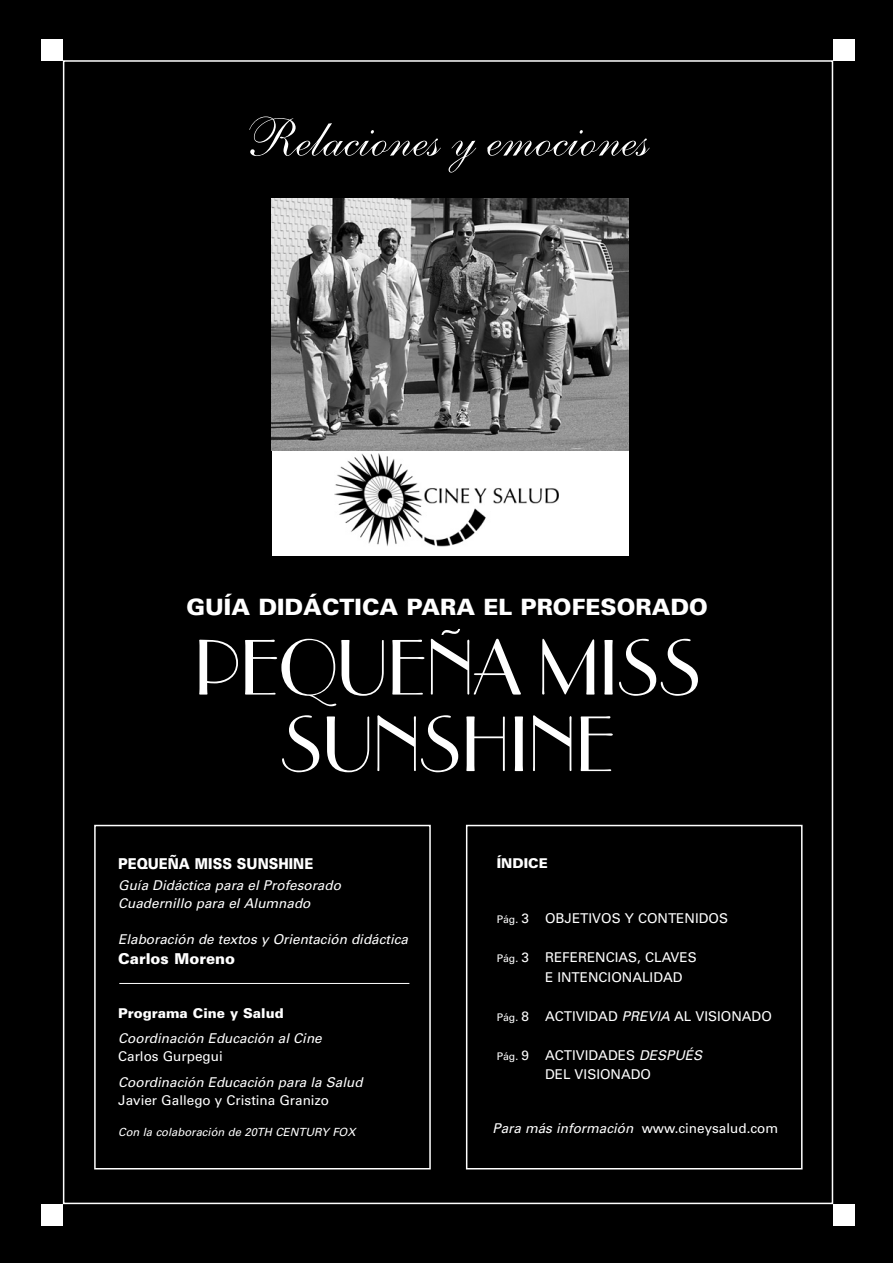
<style>
.page{position:relative;width:893px;height:1263px;background:#000}
.page>*{position:absolute;margin:0;border:0;box-sizing:border-box;transform-origin:0 0}
.t1{font:75px/76.5px "Parisian";color:#fff;text-align:center}
.t2{font:54px "Shelley Allegro Script";color:#fff}
.t3{font:900 22.5px "Univers";color:#fff}
.t4{font:900 15px "Univers";color:#fff;scale:.89 1}
.t5{font:900 15px "Univers";color:#fff}
.t6{font:italic 13.5px/18px "Univers";color:#fff}
.t7{font:13.5px/19.5px "Univers";color:#fff}
.t8{font:900 13.5px "Univers";color:#fff}
.t9{font:italic 11.25px "Univers";color:#fff}
.s1{font-size:10.5px}
.s2{font-style:italic}
.s3{font-style:normal}
</style>
<div class="page">
<img style="left:272px;top:198px;width:357px;height:253px">
<div style="left:42px;top:39px;width:21px;height:21px;background:#fff"></div>
<div style="left:833px;top:39px;width:21px;height:21px;background:#fff"></div>
<div style="left:833px;top:1204px;width:21px;height:21px;background:#fff"></div>
<div style="left:42px;top:1204px;width:21px;height:21px;background:#fff"></div>
<div style="left:272px;top:451px;width:356px;height:104px;background:#fff"></div>
<img style="left:335px;top:454px;width:223px;height:92px">
<svg style="left:94px;top:824px;width:709px;height:346px"></svg>
<hr style="left:119px;top:983px;width:290px;height:1px;background:#fff">
<h2 class="t2" style="left:248px;top:123px;width:402px">Relaciones y emociones</h2>
<h3 class="t3" style="left:186px;top:599px;width:523px">GUÍA DIDÁCTICA PARA EL PROFESORADO</h3>
<h1 class="t1" style="left:194px;top:636px;width:509px">PEQUEÑA MISS<br>SUNSHINE</h1>
<p class="t4" style="left:118px;top:858px;width:221px">PEQUEÑA MISS SUNSHINE</p>
<p class="t6" style="left:118px;top:878px;width:227px">Guía Didáctica para el Profesorado<br>Cuadernillo para el Alumnado</p>
<p class="t6" style="left:118px;top:932px;width:294px">Elaboración de textos y Orientación didáctica</p>
<p class="t5" style="left:118px;top:953px;width:119px">Carlos Moreno</p>
<p class="t8" style="left:118px;top:1008px;width:167px">Programa Cine y Salud</p>
<p class="t6" style="left:118px;top:1031px;width:208px">Coordinación Educación al Cine</p>
<p class="t7" style="left:118px;top:1048px;width:106px">Carlos Gurpegui</p>
<p class="t6" style="left:118px;top:1074px;width:249px">Coordinación Educación para la Salud</p>
<p class="t7" style="left:118px;top:1091px;width:212px">Javier Gallego y Cristina Granizo</p>
<p class="t9" style="left:118px;top:1128px;width:241px">Con la colaboración de 20TH CENTURY FOX</p>
<p class="t8" style="left:497px;top:858px;width:52px">ÍNDICE</p>
<p class="t7" style="left:497px;top:910px;width:233px"><span class="s1">Pág.</span> 3 OBJETIVOS Y CONTENIDOS</p>
<p class="t7" style="left:545px;top:949px;width:153px;text-indent:-48px"><span class="s1">Pág.</span> 3 REFERENCIAS, CLAVES<br>E INTENCIONALIDAD</p>
<p class="t7" style="left:497px;top:1007px;width:277px"><span class="s1">Pág.</span> 8 ACTIVIDAD <span class="s2">PREVIA</span> AL VISIONADO</p>
<p class="t7" style="left:497px;top:1046px;width:210px;text-align:center"><span class="s1">Pág.</span> 9 ACTIVIDADES <span class="s2">DESPUÉS<br></span>DEL VISIONADO</p>
<p class="t6" style="left:492px;top:1121px;width:287px">Para más información <span class="s3">www.cineysalud.com</span></p>
</div>
